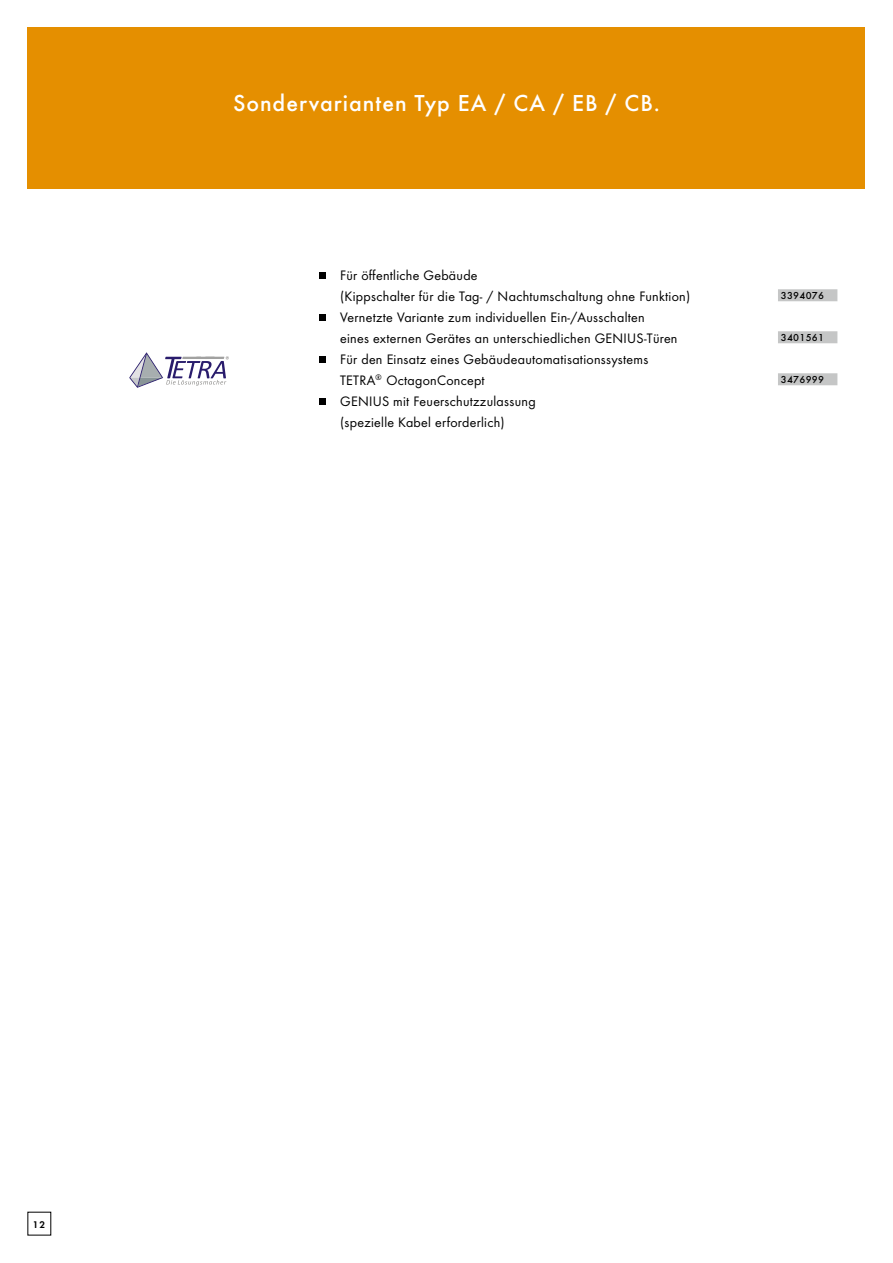
<style>
.page{position:relative;width:893px;height:1263px;background:#fff}
.page>*{position:absolute;margin:0;border:0;box-sizing:border-box;transform-origin:0 0}
.t1{font:500 24px "Futura";letter-spacing:.04em;color:#fff}
.t2{font:14.25px/21px "Futura Boo";letter-spacing:.02em;color:#000}
.t3{font:500 10.5px "Futura";letter-spacing:.025em;color:#000}
.t4{font:10.05px "Futura Dem";color:#000}
</style>
<div class="page">
<div style="left:778px;top:289px;width:59px;height:12px;background:#c5c6c6"></div>
<div style="left:778px;top:331px;width:59px;height:12px;background:#c5c6c6"></div>
<div style="left:778px;top:373px;width:59px;height:12px;background:#c5c6c6"></div>
<svg style="left:319px;top:272px;width:6px;height:6px"></svg>
<svg style="left:319px;top:314px;width:6px;height:6px"></svg>
<svg style="left:319px;top:356px;width:6px;height:6px"></svg>
<svg style="left:319px;top:398px;width:6px;height:6px"></svg>
<div style="left:28px;top:27px;width:837px;height:162px;background:#e58f00"></div>
<svg style="left:129px;top:352px;width:100px;height:36px"></svg>
<h1 class="t1" style="left:233px;top:89px;width:428px">Sondervarianten Typ EA / CA / EB / CB.</h1>
<p class="t2" style="left:340px;top:264px;width:352px">Für öffentliche Gebäude<br>(Kippschalter für die Tag- / Nachtumschaltung ohne Funktion)</p>
<p class="t2" style="left:340px;top:306px;width:339px">Vernetzte Variante zum individuellen Ein-/Ausschalten<br>eines externen Gerätes an unterschiedlichen GENIUS-Türen</p>
<p class="t2" style="left:340px;top:348px;width:310px">Für den Einsatz eines Gebäudeautomatisationssystems<br>TETRA<sup>®</sup> OctagonConcept</p>
<p class="t2" style="left:340px;top:390px;width:197px">GENIUS mit Feuerschutzzulassung (spezielle Kabel erforderlich)</p>
<p class="t3" style="left:781px;top:289px;width:45px">3394076</p>
<p class="t3" style="left:781px;top:331px;width:45px">3401561</p>
<p class="t3" style="left:781px;top:373px;width:45px">3476999</p>
<p class="t4" style="left:33px;top:1217px;width:14px">12</p>
</div>
